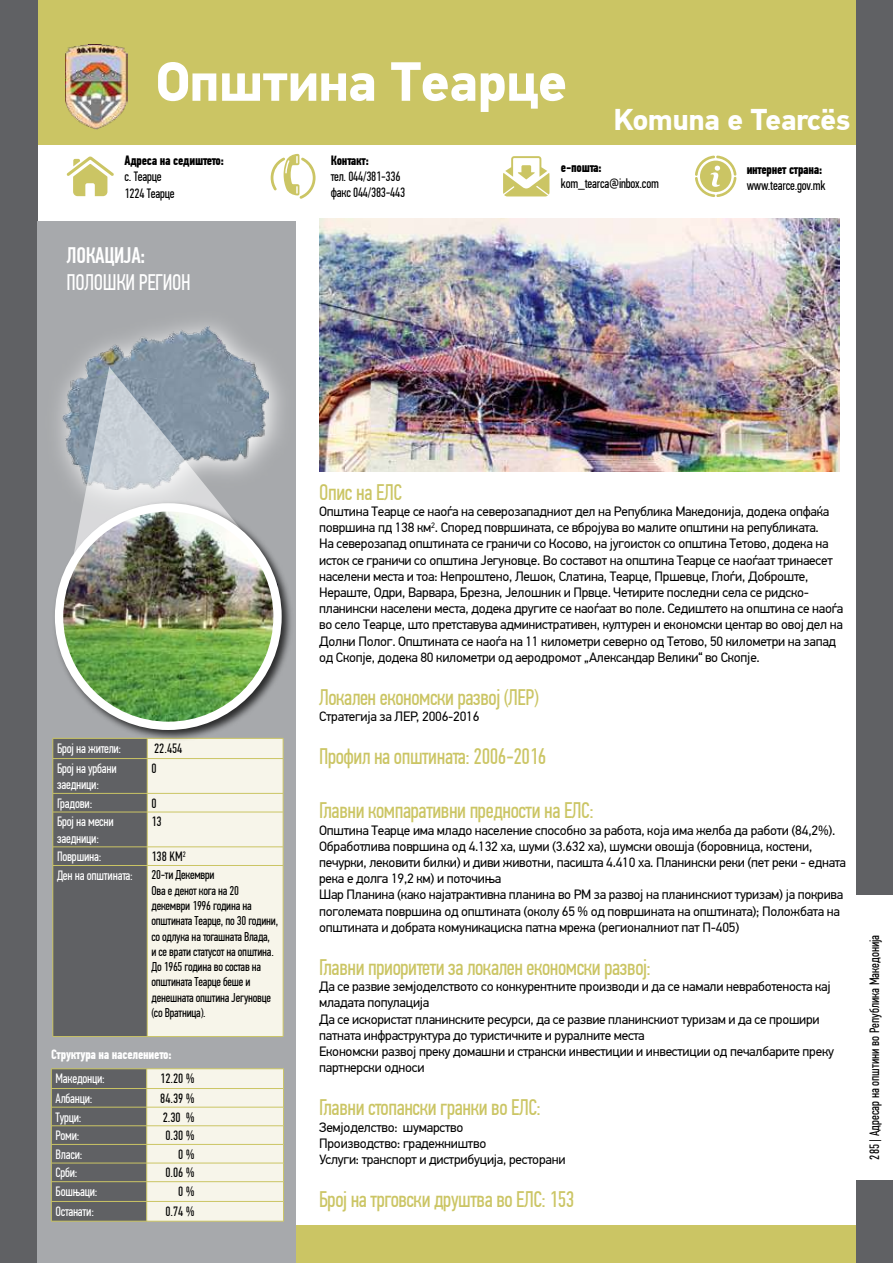
<style>
.page{position:relative;width:893px;height:1263px;background:#fff}
.page>*{position:absolute;margin:0;border:0;box-sizing:border-box;transform-origin:0 0}
.t1{font:700 55.35px "PF1 Din Text Pro";letter-spacing:-.015em;color:#fff}
.t2{font:700 30px "PF1 Din Text Pro";letter-spacing:-.015em;color:#fff}
.t3{font:22.5px "PF Din Text Comp Pro";letter-spacing:-.02em;color:#cbc564}
.t4{font:22.5px "PF Din Text Comp Pro";letter-spacing:-.015em;color:#fff}
.t5{font:500 22.5px "PF Din Text Comp Pro";letter-spacing:-.015em;color:#fff}
.t6{font:13.5px/16.2px "PF1 Din Text Pro";letter-spacing:-.02em;color:#000}
.t7{font:13.5px/16.2px "PF Din Text Comp Pro";letter-spacing:-.015em;color:#000}
.t8{font:13.5px/16.2px "PF Din Text Comp Pro";letter-spacing:-.015em;color:#fff}
.t9{font:700 13.5px "PF Din Text Comp Pro";letter-spacing:-.015em;color:#000}
.t10{font:700 13.5px "PF Din Text Comp Pro";letter-spacing:-.015em;color:#fff}
.t11{font:12.75px/15.3px "PF Din Text Comp Pro";letter-spacing:-.015em;color:#000}
</style>
<div class="page">
<div style="left:0;top:1225px;width:893px;height:38px;background:#cbc564"></div>
<div style="left:7px;top:0;width:886px;height:145px;background:#cbc564"></div>
<div style="left:0;top:0;width:37px;height:1263px;background:#606164"></div>
<div style="left:856px;top:0;width:37px;height:894px;background:#606164"></div>
<div style="left:856px;top:1181px;width:37px;height:82px;background:#606164"></div>
<div style="left:38px;top:221px;width:258px;height:1042px;background:#a7a9ac"></div>
<svg style="left:67px;top:157px;width:47px;height:39px"></svg>
<svg style="left:271px;top:154px;width:45px;height:45px"></svg>
<svg style="left:503px;top:156px;width:46px;height:40px"></svg>
<svg style="left:695px;top:156px;width:41px;height:41px"></svg>
<svg style="left:53px;top:742px;width:231px;height:294px;background:#bab9b2"></svg>
<hr style="left:53px;top:865px;width:94px;height:1px;background:#cbc564">
<hr style="left:53px;top:866px;width:1px;height:170px;background:#cbc564">
<hr style="left:147px;top:865px;width:136px;height:1px;background:#cbc564">
<hr style="left:147px;top:866px;width:1px;height:170px;background:#cbc564">
<hr style="left:283px;top:866px;width:1px;height:170px;background:#cbc564">
<hr style="left:53px;top:1036px;width:94px;height:1px;background:#cbc564">
<hr style="left:147px;top:1036px;width:136px;height:1px;background:#cbc564">
<hr style="left:51px;top:1068px;width:96px;height:1px;background:#cbc564">
<hr style="left:147px;top:1068px;width:137px;height:1px;background:#cbc564">
<svg style="left:51px;top:1069px;width:233px;height:152px;background:#bab9ae"></svg>
<hr style="left:51px;top:1221px;width:96px;height:1px;background:#cbc564">
<hr style="left:147px;top:1221px;width:137px;height:1px;background:#cbc564">
<img style="left:65px;top:44px;width:62px;height:85px">
<svg style="left:58px;top:322px;width:224px;height:135px"></svg>
<img style="left:62px;top:326px;width:206px;height:149px">
<svg style="left:70px;top:366px;width:198px;height:133px;background:#a4afb9"></svg>
<div style="left:51px;top:499px;width:243px;height:243px;background:#000;opacity:.75"></div>
<img style="left:63px;top:507px;width:215px;height:219px">
<img style="left:59px;top:507px;width:219px;height:219px;border-radius:50%">
<div style="left:55px;top:503px;width:227px;height:227px;border:8px solid #fff;border-radius:50%"></div>
<img style="left:320px;top:218px;width:519px;height:254px">
<h1 class="t1" style="left:156px;top:48px;width:413px">Општина Теарце</h1>
<h2 class="t2" style="left:614px;top:102px;width:238px">Komuna e Tearcës</h2>
<p class="t9" style="left:125px;top:152px;width:101px">Адреса на седиштето:</p>
<p class="t7" style="left:125px;top:169px;width:52px">с. Теарце<br>1224 Теарце</p>
<h3 class="t5" style="left:67px;top:242px;width:80px">лоКАЦИЈА:</h3>
<h3 class="t4" style="left:67px;top:269px;width:11px">Полош</h3>
<h3 class="t4" style="left:116px;top:269px;width:76px">ки РЕГИОН</h3>
<p class="t9" style="left:331px;top:152px;width:39px">Контакт:</p>
<p class="t7" style="left:331px;top:169px;width:76px">тел. 044/381-336 факс 044/383-443</p>
<p class="t9" style="left:561px;top:159px;width:42px">е-пошта:</p>
<p class="t7" style="left:561px;top:176px;width:99px">kom_tearca@inbox.com</p>
<p class="t9" style="left:747px;top:161px;width:77px">интернет страна:</p>
<p class="t7" style="left:747px;top:178px;width:80px">www.tearce.gov.mk</p>
<p class="t8" style="left:57px;top:740px;width:66px">Број на жители:</p>
<p class="t7" style="left:154px;top:740px;width:19px">22.454</p>
<p class="t8" style="left:57px;top:760px;width:61px">Број на урбани заедници:</p>
<p class="t7" style="left:151px;top:760px;width:7px">0</p>
<p class="t8" style="left:57px;top:795px;width:37px">Градови:</p>
<p class="t7" style="left:151px;top:795px;width:7px">0</p>
<p class="t8" style="left:57px;top:814px;width:58px">Број на месни заедници:</p>
<p class="t7" style="left:151px;top:814px;width:12px">13</p>
<p class="t8" style="left:57px;top:849px;width:46px">Површина:</p>
<p class="t7" style="left:151px;top:849px;width:36px">138 KM<sup>2</sup></p>
<p class="t8" style="left:57px;top:867px;width:77px">Ден на општината:</p>
<p class="t11" style="left:151px;top:867px;width:128px">20-ти Декември<br>Ова е денот кога на 20 декември 1996 година на општината Теарце, по 30 години, со одлука на тогашната Влада, и се врати статусот на општина.<br>До 1965 година во состав на општината Теарце беше и денешната општина Јегуновце (со Вратница).</p>
<p class="t10" style="left:51px;top:1046px;width:122px">Структура на населението:</p>
<p class="t8" style="left:56px;top:1070px;width:51px">Македонци:</p>
<p class="t7" style="left:160px;top:1070px;width:35px">12.20 %</p>
<p class="t8" style="left:56px;top:1090px;width:38px">Албанци:</p>
<p class="t7" style="left:160px;top:1090px;width:35px">84.39 %</p>
<p class="t8" style="left:56px;top:1109px;width:27px">Турци:</p>
<p class="t7" style="left:163px;top:1109px;width:33px">2.30 %</p>
<p class="t8" style="left:56px;top:1127px;width:25px">Роми:</p>
<p class="t7" style="left:165px;top:1127px;width:30px">0.30 %</p>
<p class="t8" style="left:56px;top:1146px;width:28px">Власи:</p>
<p class="t7" style="left:178px;top:1146px;width:17px">0 %</p>
<p class="t8" style="left:56px;top:1165px;width:24px">Срби:</p>
<p class="t7" style="left:165px;top:1165px;width:30px">0.06 %</p>
<p class="t8" style="left:56px;top:1183px;width:43px">Бошњаци:</p>
<p class="t7" style="left:178px;top:1183px;width:17px">0 %</p>
<p class="t8" style="left:56px;top:1203px;width:40px">Останати:</p>
<p class="t7" style="left:165px;top:1203px;width:30px">0.74 %</p>
<h3 class="t3" style="left:319px;top:479px;width:85px">Опис на ЕЛС</h3>
<p class="t6" style="left:319px;top:503px;width:526px">Општина Теарце се наоѓа на северозападниот дел на Република Македонија, додека опфаќа површина пд 138 км<sup>2</sup>. Според површината, се вбројува во малите општини на републиката.<br>На северозапад општината се граничи со Косово, на југоисток со општина Тетово, додека на исток се граничи со општина Јегуновце. Во составот на општина Теарце се наоѓаат тринаесет населени места и тоа: Непроштено, Лешок, Слатина, Теарце, Пршевце, Глоѓи, Доброште, Нераште, Одри, Варвара, Брезна, Јелошник и Првце. Четирите последни села се ридско&shy;планински населени места, додека другите се наоѓаат во поле. Седиштето на општина се наоѓа во село Теарце, што претставува административен, културен и економски центар во овој дел на Долни Полог. Општината се наоѓа на 11 километри северно од Тетово, 50 километри на запад од Скопје, додека 80 километри од аеродромот „Александар Велики“ во Скопје.</p>
<h3 class="t3" style="left:319px;top:684px;width:221px">Локален економски развој (ЛЕР)</h3>
<p class="t6" style="left:319px;top:709px;width:162px">Стратегија за ЛЕР, 2006-2016</p>
<h3 class="t3" style="left:319px;top:744px;width:227px">Профил на општината: 2006-2016</h3>
<h3 class="t3" style="left:319px;top:798px;width:276px">Главни компаративни предности на ЕЛС:</h3>
<p class="t6" style="left:319px;top:822px;width:528px">Општина Теарце има младо население способно за работа, која има желба да работи (84,2%).<br>Обработлива површина од 4.132 ха, шуми (3.632 ха), шумски овошја (боровница, костени, печурки, лековити билки) и диви животни, пасишта 4.410 ха. Планински реки (пет реки - едната река е долга 19,2 км) и поточиња<br>Шар Планина (како најатрактивна планина во РМ за развој на планинскиот туризам) ја покрива поголемата површина од општината (околу 65 % од површината на општината); Положбата на општината и добрата комуникациска патна мрежа (регионалниот пат П-405)</p>
<h3 class="t3" style="left:319px;top:954px;width:333px">Главни приоритети за локален економски развој:</h3>
<p class="t6" style="left:319px;top:979px;width:516px">Да се развие земјоделството со конкурентните производи и да се намали невработеноста кај младата популација<br>Да се искористат планинските ресурси, да се развие планинскиот туризам и да се прошири патната инфраструктура до туристичките и руралните места<br>Економски развој преку домашни и странски инвестиции и инвестиции од печалбарите преку партнерски односи</p>
<h3 class="t3" style="left:319px;top:1095px;width:223px">Главни стопански гранки во ЕЛС:</h3>
<p class="t6" style="left:319px;top:1119px;width:248px">Земјоделство: шумарство<br>Производство: градежништво<br>Услуги: транспорт и дистрибуција, ресторани</p>
<h3 class="t3" style="left:319px;top:1187px;width:257px">Број на трговски друштва во ЕЛС: 153</h3>
<p class="t7" style="left:866px;top:1159px;width:226px;rotate:-90deg">285 | Адресар на општини во Република Македонија</p>
</div>
